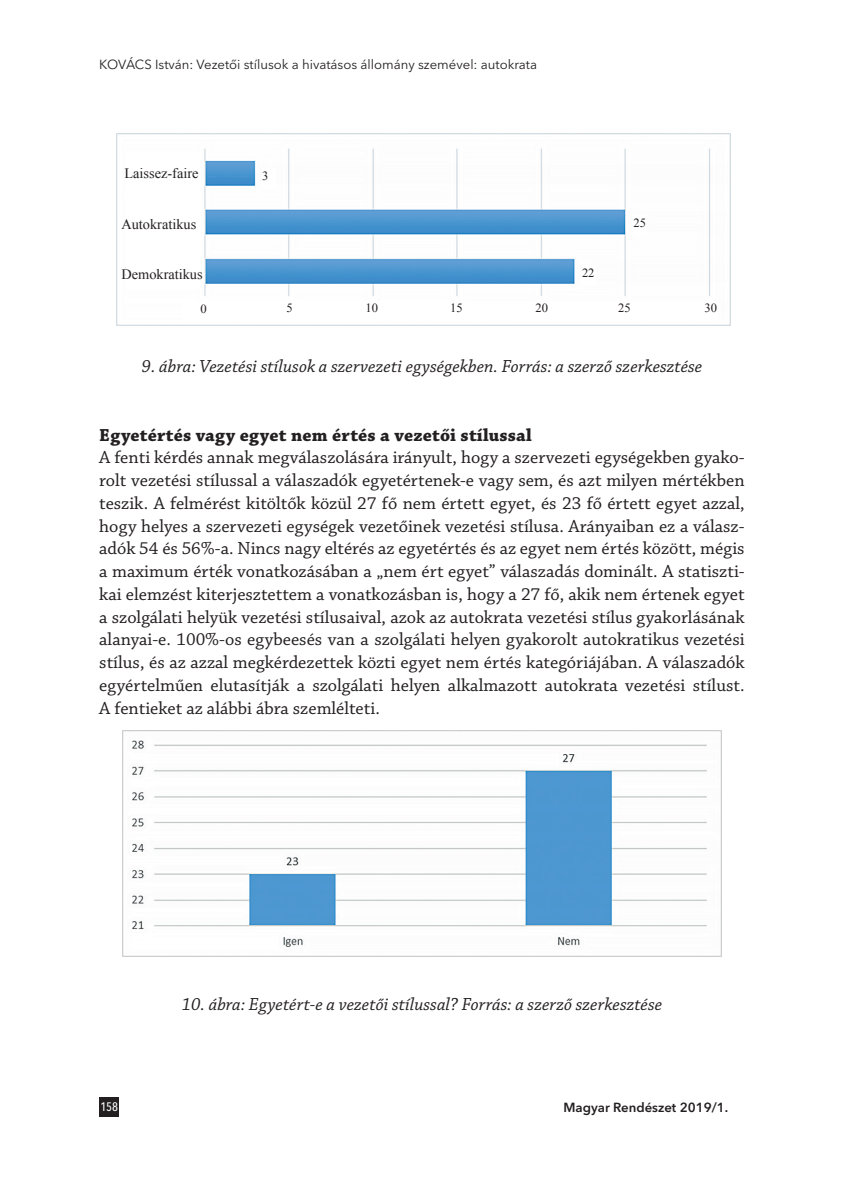
<style>
.page{position:relative;width:844px;height:1191px;background:#fff}
.page>*{position:absolute;margin:0;border:0;box-sizing:border-box;transform-origin:0 0}
.Szöveg_1st{font:18.38px/22.8px "Chaparral Pro";color:#231f20;text-align:justify}
.Ábra__képalárás{font:italic 18.38px "Chaparral Pro";letter-spacing:.005em;color:#231f20}
.Címsor_3{font:700 18.38px "Chaparral Pro";letter-spacing:.01em;color:#231f20}
.t1{font:14.35px "Times New Roman";color:#231f20}
.t2{font:13.12px "Avenir Next LT Pro";color:#231f20}
.t3{font:600 13.12px "Avenir Next LT Pro";color:#231f20}
.t4{font:12.6px "Times New Roman";color:#231f20}
.t5{font:500 condensed 12.25px "Avenir Next LT Pro";color:#fff}
</style>
<div class="page">
<div style="left:99px;top:1096px;width:20px;height:20px;background:#231f20"></div>
<img style="left:117px;top:133px;width:613px;height:193px">
<div style="left:126px;top:152px;width:75px;height:136px;background:#fff"></div>
<div style="left:182px;top:301px;width:535px;height:19px;background:#fff"></div>
<div style="left:633px;top:215px;width:13px;height:21px;background:#fff"></div>
<div style="left:262px;top:168px;width:13px;height:21px;background:#fff"></div>
<div style="left:581px;top:265px;width:14px;height:21px;background:#fff"></div>
<img style="left:122px;top:731px;width:599px;height:225px">
<p class="t2" style="left:99px;top:57px;width:439px">KOVÁCS István: Vezetői stílusok a hivatásos állomány szemével: autokrata</p>
<p class="t1" style="left:124px;top:164px;width:75px">Laissez-faire</p>
<p class="t4" style="left:262px;top:167px;width:8px">3</p>
<p class="t1" style="left:121px;top:214px;width:76px">Autokratikus</p>
<p class="t4" style="left:633px;top:214px;width:14px">25</p>
<p class="t1" style="left:121px;top:264px;width:83px">Demokratikus</p>
<p class="t4" style="left:582px;top:264px;width:14px">22</p>
<p class="t4" style="left:200px;top:300px;width:8px">0</p>
<p class="t4" style="left:286px;top:299px;width:8px">5</p>
<p class="t4" style="left:365px;top:299px;width:14px">10</p>
<p class="t4" style="left:450px;top:299px;width:14px">15</p>
<p class="t4" style="left:535px;top:299px;width:14px">20</p>
<p class="t4" style="left:618px;top:299px;width:14px">25</p>
<p class="t4" style="left:704px;top:299px;width:14px">30</p>
<p class="Ábra__képalárás" style="left:142px;top:356px;width:562px">9. ábra: Vezetési stílusok a szervezeti egységekben. Forrás: a szerző szerkesztése</p>
<p class="Címsor_3" style="left:99px;top:424px;width:434px">Egyetértés vagy egyet nem értés a vezetői stílussal</p>
<p class="Szöveg_1st" style="left:99px;top:447px;width:646px">A fenti kérdés annak megválaszolására irányult, hogy a szervezeti egységekben gyako&shy;rolt vezetési stílussal a válaszadók egyetértenek-e vagy sem, és azt milyen mértékben teszik. A felmérést kitöltők közül 27 fő nem értett egyet, és 23 fő értett egyet azzal, hogy helyes a szervezeti egységek vezetőinek vezetési stílusa. Arányaiban ez a válasz&shy;adók 54 és 56%-a. Nincs nagy eltérés az egyetértés és az egyet nem értés között, mégis a maximum érték vonatkozásában a „nem ért egyet” válaszadás dominált. A statiszti&shy;kai elemzést kiterjesztettem a vonatkozásban is, hogy a 27 fő, akik nem értenek egyet a szolgálati helyük vezetési stílusaival, azok az autokrata vezetési stílus gyakorlásának alanyai-e. 100%-os egybeesés van a szolgálati helyen gyakorolt autokratikus vezetési stílus, és az azzal megkérdezettek közti egyet nem értés kategóriájában. A válaszadók egyértelműen elutasítják a szolgálati helyen alkalmazott autokrata vezetési stílust.<br>A fentieket az alábbi ábra szemlélteti.</p>
<p class="t5" style="left:100px;top:1099px;width:19px">158</p>
<p class="Ábra__képalárás" style="left:182px;top:993px;width:482px">10. ábra: Egyetért-e a vezetői stílussal? Forrás: a szerző szerkesztése</p>
<p class="t3" style="left:563px;top:1099px;width:166px">Magyar Rendészet 2019/1.</p>
</div>
